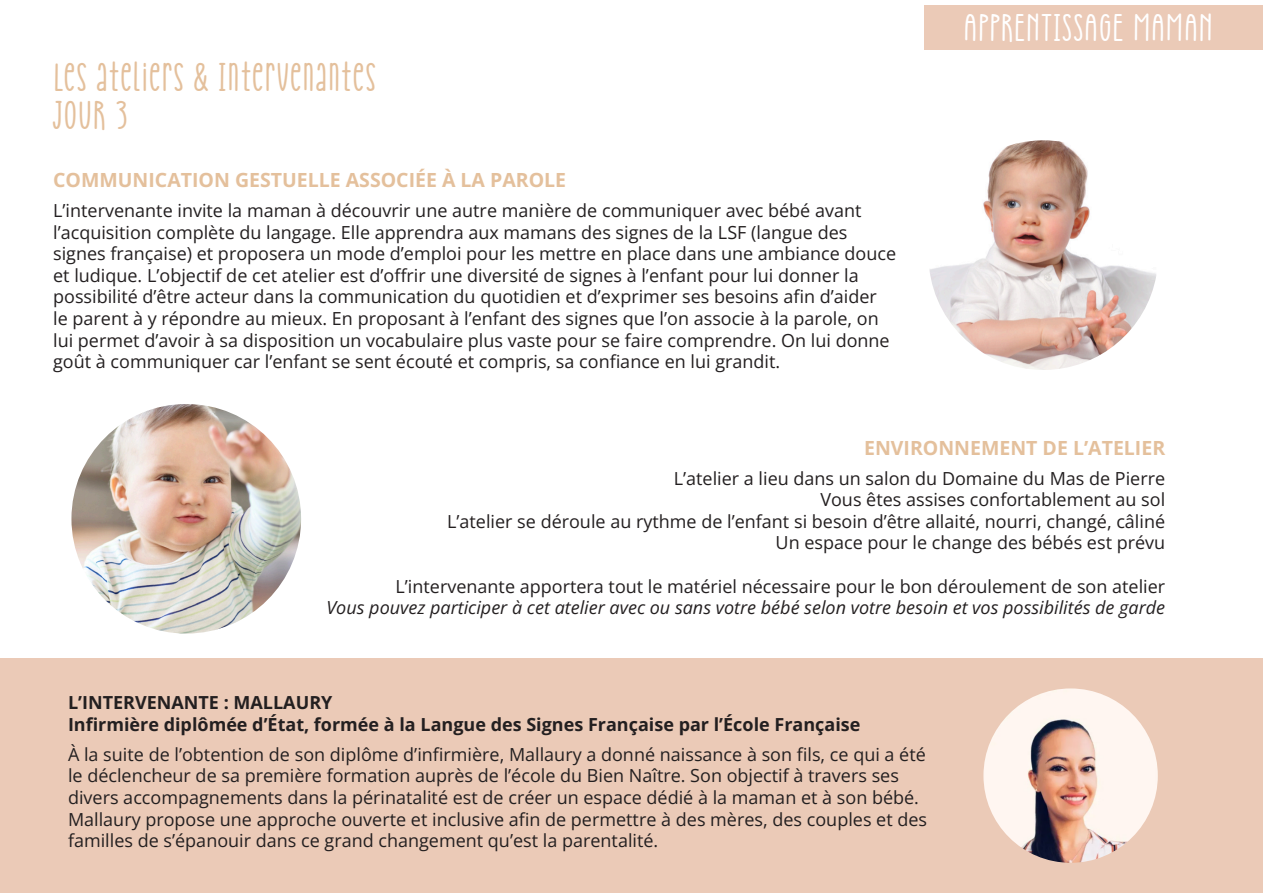
<style>
.page{position:relative;width:1263px;height:893px;background:#fff}
.page>*{position:absolute;margin:0;border:0;box-sizing:border-box;transform-origin:0 0}
.t1{font:37.5px "Cheria";color:#e4c09c}
.t2{font:36px "Cheria";color:#fff}
.t3{font:700 19.5px "Open Sans";color:#e4c09c}
.t4{font:18px/21.6px "Open Sans";color:#231f20}
.t5{font:700 18px "Open Sans";color:#231f20}
.t6{font:italic 18px "Open Sans";color:#231f20}
</style>
<div class="page">
<img style="left:929px;top:140px;width:227px;height:230px">
<div style="left:0;top:659px;width:1262px;height:234px;background:#ebcab7"></div>
<img style="left:71px;top:404px;width:230px;height:230px;border-radius:115px">
<div style="left:925px;top:5px;width:338px;height:44px;background:#ebcab7"></div>
<img style="left:983px;top:688px;width:175px;height:175px;border-radius:87px">
<p class="t1" style="left:53px;top:56px;width:324px">LES ATELIERS &amp; INTERVENANTES</p>
<p class="t1" style="left:53px;top:93px;width:76px">JOUR 3</p>
<p class="t3" style="left:53px;top:167px;width:514px">COMMUNICATION GESTUELLE ASSOCIÉE À LA PAROLE</p>
<p class="t4" style="left:53px;top:199px;width:844px">L’intervenante invite la maman à découvrir une autre manière de communiquer avec bébé avant l’acquisition complète du langage. Elle apprendra aux mamans des signes de la LSF (langue des signes française) et proposera un mode d’emploi pour les mettre en place dans une ambiance douce et ludique. L’objectif de cet atelier est d’offrir une diversité de signes à l’enfant pour lui donner la possibilité d’être acteur dans la communication du quotidien et d’exprimer ses besoins afin d’aider<br>le parent à y répondre au mieux. En proposant à l’enfant des signes que l’on associe à la parole, on lui permet d’avoir à sa disposition un vocabulaire plus vaste pour se faire comprendre. On lui donne goût à communiquer car l’enfant se sent écouté et compris, sa confiance en lui grandit.</p>
<p class="t2" style="left:963px;top:7px;width:252px">APPRENTISSAGE MAMAN</p>
<p class="t3" style="left:864px;top:434px;width:303px">ENVIRONNEMENT DE L’ATELIER</p>
<p class="t4" style="left:674px;top:467px;width:493px">L’atelier a lieu dans un salon du Domaine du Mas de Pierre</p>
<p class="t4" style="left:820px;top:488px;width:346px">Vous êtes assises confortablement au sol</p>
<p class="t4" style="left:447px;top:510px;width:720px">L’atelier se déroule au rythme de l’enfant si besoin d’être allaité, nourri, changé, câliné</p>
<p class="t4" style="left:775px;top:532px;width:391px">Un espace pour le change des bébés est prévu</p>
<p class="t4" style="left:395px;top:575px;width:771px">L’intervenante apportera tout le matériel nécessaire pour le bon déroulement de son atelier</p>
<p class="t6" style="left:326px;top:595px;width:840px">Vous pouvez participer à cet atelier avec ou sans votre bébé selon votre besoin et vos possibilités de garde</p>
<p class="t5" style="left:68px;top:690px;width:266px">L’INTERVENANTE : MALLAURY</p>
<p class="t5" style="left:68px;top:712px;width:794px">Infirmière diplômée d’État, formée à la Langue des Signes Française par l’École Française</p>
<p class="t4" style="left:68px;top:743px;width:861px">À la suite de l’obtention de son diplôme d’infirmière, Mallaury a donné naissance à son fils, ce qui a été le déclencheur de sa première formation auprès de l’école du Bien Naître. Son objectif à travers ses divers accompagnements dans la périnatalité est de créer un espace dédié à la maman et à son bébé.<br>Mallaury propose une approche ouverte et inclusive afin de permettre à des mères, des couples et des familles de s’épanouir dans ce grand changement qu’est la parentalité.</p>
</div>
